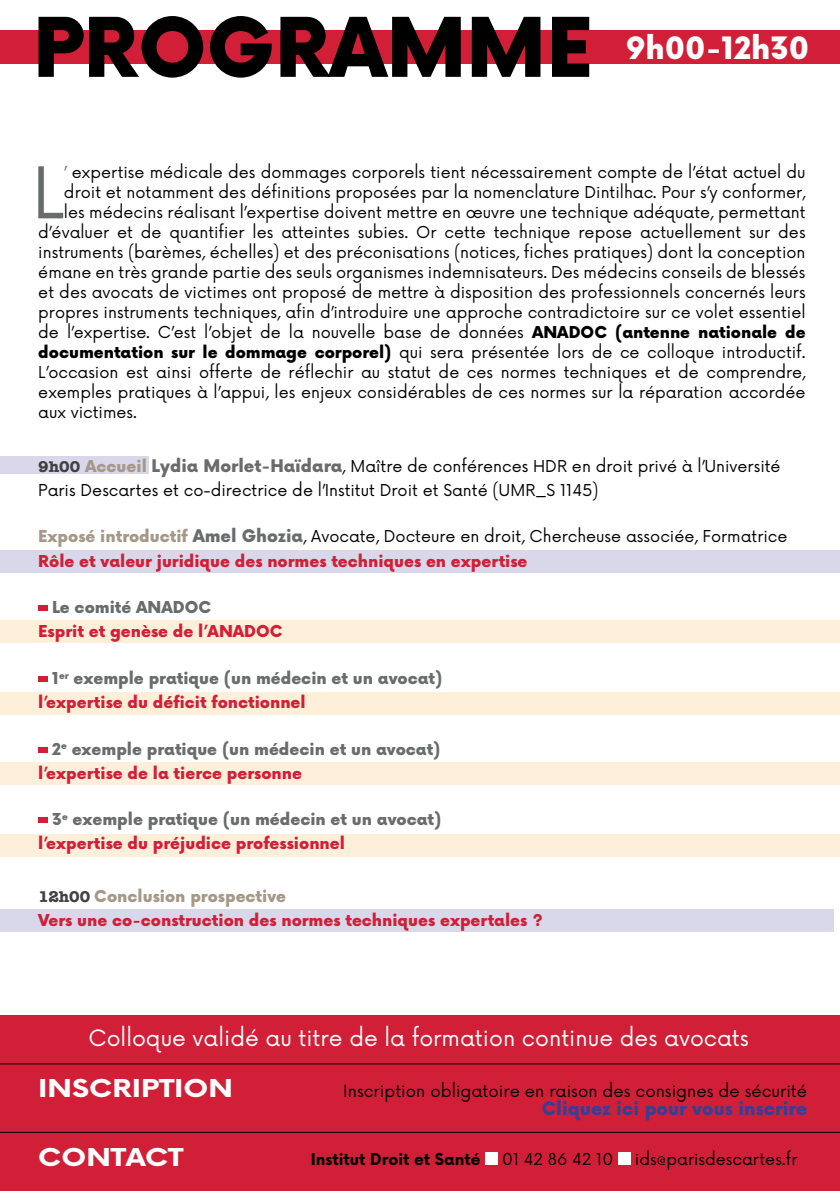
<style>
.page{position:relative;width:840px;height:1191px;background:#fff}
.page>*{position:absolute;margin:0;border:0;box-sizing:border-box;transform-origin:0 0}
.t1{font:900 80px "Now";color:#000}
.Style_de_paragraphe{font:69.4px "Now";color:#686c6c}
.t2{font:900 30px "Now";color:#fff}
.t3{font:700 24px "Now";color:#fff;scale:1.2 1}
.t4{font:22px "Now";color:#fff}
.Style_de_paragraphe-2{font:900 18px "Now";color:#3b3d95}
.t5{font:16.4px "Now";color:#000}
.Style_de_paragraphe-3{font:16px/24px "Now";color:#000}
.Style_de_paragraphe-4{font:900 16px "Now";color:#d11f38}
.Style_de_paragraphe-5{font:900 16px "Now";color:#686c6c}
.Style_de_paragraphe-6{font:900 16px "Now";color:#a69888}
.t6{font:700 16px "Now";color:#000}
.s1{color:#686c6c}
.s2{font-weight:900}
.s3{font-family:"American Typewriter";font-weight:700;color:#414042}
.s4{font-weight:900;color:#a69888}
.s5{font-weight:900;font-size:17px;color:#686c6c}
</style>
<div class="page">
<div style="left:0;top:909px;width:833px;height:23px;background:#d8d8ea"></div>
<div style="left:0;top:550px;width:839px;height:23px;background:#d8d8ea"></div>
<div style="left:0;top:620px;width:839px;height:23px;background:#feefdb"></div>
<div style="left:0;top:692px;width:839px;height:22px;background:#feefdb"></div>
<div style="left:0;top:762px;width:839px;height:22px;background:#feefdb"></div>
<div style="left:0;top:456px;width:149px;height:17px;background:#d8d8ea"></div>
<div style="left:0;top:833px;width:839px;height:23px;background:#feefdb"></div>
<div style="left:0;top:30px;width:839px;height:34px;background:#d11f38"></div>
<div style="left:0;top:1015px;width:839px;height:176px;background:#d11f38"></div>
<div style="left:485px;top:1152px;width:12px;height:12px;background:#fff"></div>
<div style="left:617px;top:1152px;width:12px;height:12px;background:#fff"></div>
<div style="left:38px;top:605px;width:9px;height:6px;background:#d11f38"></div>
<div style="left:38px;top:676px;width:9px;height:6px;background:#d11f38"></div>
<div style="left:38px;top:747px;width:9px;height:5px;background:#d11f38"></div>
<div style="left:38px;top:817px;width:9px;height:6px;background:#d11f38"></div>
<hr style="left:0;top:1131px;width:839px;height:1px;background:#000">
<hr style="left:0;top:1063px;width:839px;height:1px;background:#000">
<p class="t1" style="left:33px;top:-10px;width:560px">PROGRAMME</p>
<p class="t2" style="left:625px;top:27px;width:185px">9h00-12h30</p>
<p class="Style_de_paragraphe" style="left:32px;top:137px;width:33px">L</p>
<p class="Style_de_paragraphe-3" style="left:64px;top:159px;width:742px"><span class="s1">’</span> expertise médicale des dommages corporels tient nécessairement compte de l’état actuel du</p>
<p class="Style_de_paragraphe-3" style="left:64px;top:179px;width:742px">droit et notamment des définitions proposées par la nomenclature Dintilhac. Pour s’y conformer,</p>
<p class="Style_de_paragraphe-3" style="left:64px;top:199px;width:742px">les médecins réalisant l’expertise doivent mettre en œuvre une technique adéquate, permettant</p>
<p class="Style_de_paragraphe-3" style="left:38px;top:219px;width:768px">d’évaluer et de quantifier les atteintes subies. Or cette technique repose actuellement sur des</p>
<p class="Style_de_paragraphe-3" style="left:38px;top:239px;width:768px">instruments (barèmes, échelles) et des préconisations (notices, fiches pratiques) dont la conception</p>
<p class="Style_de_paragraphe-3" style="left:38px;top:259px;width:768px">émane en très grande partie des seuls organismes indemnisateurs. Des médecins conseils de blessés</p>
<p class="Style_de_paragraphe-3" style="left:38px;top:279px;width:768px">et des avocats de victimes ont proposé de mettre à disposition des professionnels concernés leurs</p>
<p class="Style_de_paragraphe-3" style="left:38px;top:299px;width:768px">propres instruments techniques, afin d’introduire une approche contradictoire sur ce volet essentiel</p>
<p class="Style_de_paragraphe-3" style="left:38px;top:319px;width:768px">de l’expertise. C’est l’objet de la nouvelle base de données <span class="s2">ANADOC (antenne nationale de</span></p>
<p class="Style_de_paragraphe-3" style="left:38px;top:339px;width:768px"><span class="s2">documentation sur le dommage corporel)</span> qui sera présentée lors de ce colloque introductif.</p>
<p class="Style_de_paragraphe-3" style="left:38px;top:359px;width:768px">L’occasion est ainsi offerte de réflechir au statut de ces normes techniques et de comprendre,</p>
<p class="Style_de_paragraphe-3" style="left:38px;top:379px;width:768px">exemples pratiques à l’appui, les enjeux considérables de ces normes sur la réparation accordée</p>
<p class="Style_de_paragraphe-3" style="left:38px;top:399px;width:100px">aux victimes.</p>
<p class="Style_de_paragraphe-3" style="left:38px;top:453px;width:743px"><span class="s3">9h00</span> <span class="s4">Accueil</span> <span class="s5">Lydia Morlet-Haïdara</span>, Maître de conférences HDR en droit privé à l’Université<br>Paris Descartes et co-directrice de l’Institut Droit et Santé (UMR_S 1145)</p>
<p class="Style_de_paragraphe-3" style="left:38px;top:523px;width:750px"><span class="s4">Exposé introductif</span> <span class="s5">Amel Ghozia</span>, Avocate, Docteure en droit, Chercheuse associée, Formatrice</p>
<p class="Style_de_paragraphe-4" style="left:38px;top:549px;width:490px">Rôle et valeur juridique des normes techniques en expertise</p>
<p class="Style_de_paragraphe-5" style="left:52px;top:596px;width:160px">Le comité ANADOC</p>
<p class="Style_de_paragraphe-4" style="left:38px;top:620px;width:246px">Esprit et genèse de l’ANADOC</p>
<p class="Style_de_paragraphe-5" style="left:52px;top:666px;width:391px">1<sup>er</sup> exemple pratique (un médecin et un avocat)</p>
<p class="Style_de_paragraphe-4" style="left:38px;top:690px;width:269px">l’expertise du déficit fonctionnel</p>
<p class="Style_de_paragraphe-5" style="left:52px;top:737px;width:389px">2<sup>e</sup> exemple pratique (un médecin et un avocat)</p>
<p class="Style_de_paragraphe-4" style="left:38px;top:761px;width:265px">l’expertise de la tierce personne</p>
<p class="Style_de_paragraphe-5" style="left:52px;top:808px;width:390px">3<sup>e</sup> exemple pratique (un médecin et un avocat)</p>
<p class="Style_de_paragraphe-4" style="left:38px;top:832px;width:308px">l’expertise du préjudice professionnel</p>
<p class="Style_de_paragraphe-6" style="left:38px;top:884px;width:249px"><span class="s3">12h00</span> Conclusion prospective</p>
<p class="Style_de_paragraphe-4" style="left:38px;top:908px;width:506px">Vers une co-construction des normes techniques expertales ?</p>
<p class="t4" style="left:88px;top:1020px;width:661px">Colloque validé au titre de la formation continue des avocats</p>
<p class="t3" style="left:38px;top:1070px;width:164px">INSCRIPTION</p>
<p class="t5" style="left:343px;top:1077px;width:465px">Inscription obligatoire en raison des consignes de sécurité</p>
<p class="Style_de_paragraphe-2" style="left:541px;top:1095px;width:267px">Cliquez ici pour vous inscrire</p>
<p class="t3" style="left:38px;top:1139px;width:122px">CONTACT</p>
<p class="t6" style="left:310px;top:1146px;width:171px">Institut Droit et Santé</p>
<p class="Style_de_paragraphe-3" style="left:502px;top:1145px;width:113px">01 42 86 42 10</p>
<p class="Style_de_paragraphe-3" style="left:634px;top:1145px;width:164px">ids@parisdescartes.fr</p>
</div>
